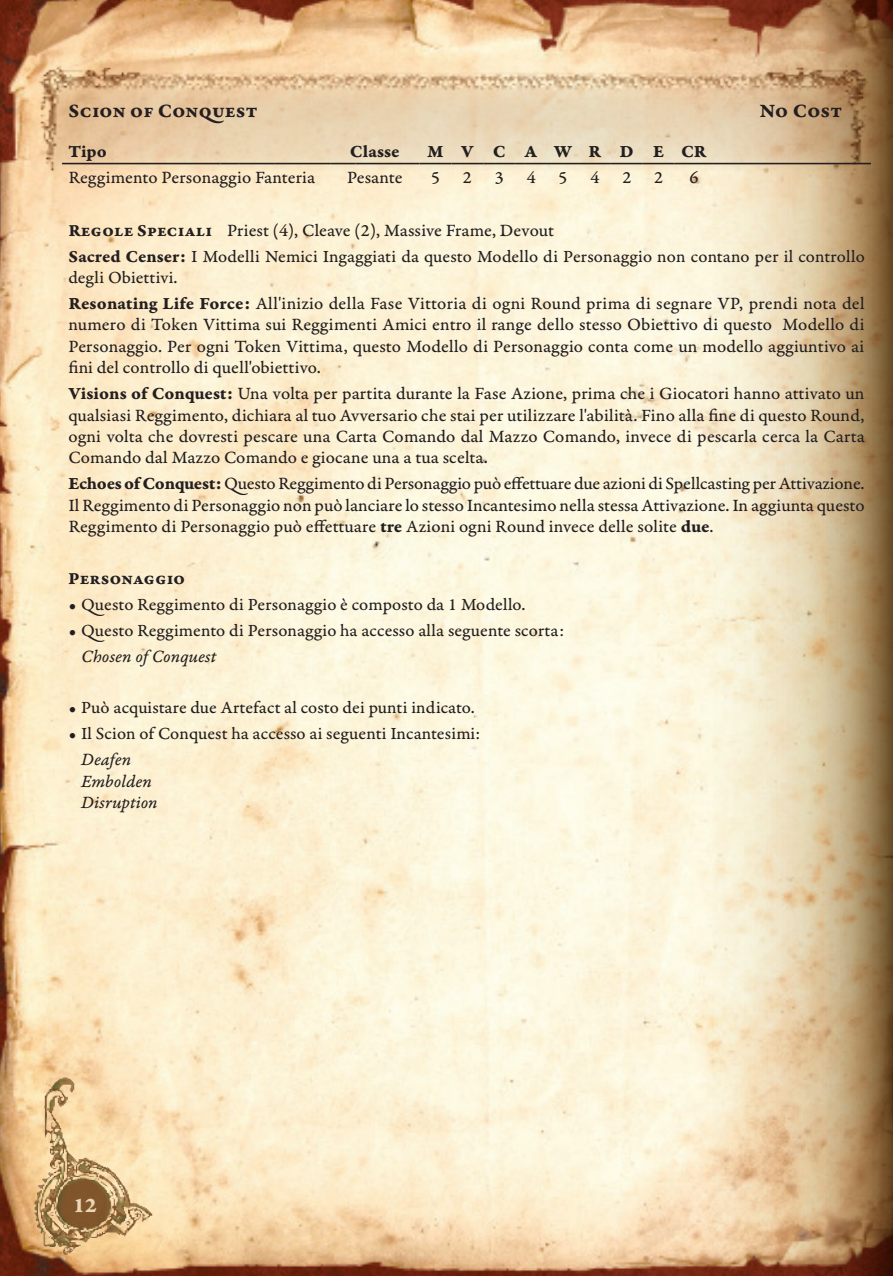
<style>
.page{position:relative;width:893px;height:1276px;background:#fff}
.page>*{position:absolute;margin:0;border:0;box-sizing:border-box;transform-origin:0 0}
.t1{font:22.5px "Garamond Premr Pro Bd Capt";color:#ecd6b6}
.ConText{font:20.25px "Garamond Premr Pro Bd Capt";letter-spacing:-.005em;color:#231f20}
.ConText-2{font:18.22px/21.4px "Garamond Premr Pro Capt";letter-spacing:-.005em;color:#231f20;text-align:justify}
.ConText-3{font:18.22px "Garamond Premr Pro It Capt";color:#231f20}
.ConTable{font:18.22px "Garamond Premr Pro Bd Capt";letter-spacing:-.01em;color:#231f20}
.ConTable-2{font:18.22px "Garamond Premr Pro Capt";color:#231f20}
.ConText-4{font:18px/21.4px "Garamond Premr Pro Capt";letter-spacing:-.01em;color:#231f20}
.ConTable-3{font:18px "Garamond Premr Pro Bd Capt";color:#231f20}
.ConText-5{font:18px "Garamond Premr Pro Bd Capt";letter-spacing:-.005em;color:#231f20}
.s1{font-family:"Garamond Premr Pro Bd Capt"}
</style>
<div class="page">
<img style="left:0;top:0;width:678px;height:1276px">
<svg style="left:678px;top:0;width:108px;height:1276px;background:#f1e1c4"></svg>
<svg style="left:786px;top:0;width:107px;height:1276px;background:#b99e76"></svg>
<img style="left:29px;top:998px;width:172px;height:265px">
<img style="left:13px;top:64px;width:880px;height:181px">
<hr style="left:62px;top:163px;width:159px;height:1px;background:#231f20">
<svg style="left:221px;top:163px;width:18px;height:1px"></svg>
<hr style="left:239px;top:163px;width:35px;height:1px;background:#231f20">
<hr style="left:274px;top:163px;width:56px;height:1px;background:#231f20">
<svg style="left:330px;top:163px;width:25px;height:1px"></svg>
<hr style="left:355px;top:163px;width:64px;height:1px;background:#231f20">
<hr style="left:419px;top:163px;width:32px;height:1px;background:#231f20">
<hr style="left:451px;top:163px;width:32px;height:1px;background:#231f20">
<hr style="left:483px;top:163px;width:32px;height:1px;background:#231f20">
<svg style="left:515px;top:163px;width:32px;height:1px"></svg>
<hr style="left:547px;top:163px;width:32px;height:1px;background:#231f20">
<hr style="left:579px;top:163px;width:32px;height:1px;background:#231f20">
<hr style="left:611px;top:163px;width:32px;height:1px;background:#231f20">
<hr style="left:643px;top:163px;width:32px;height:1px;background:#231f20">
<hr style="left:675px;top:163px;width:38px;height:1px;background:#231f20">
<hr style="left:713px;top:163px;width:158px;height:1px;background:#231f20">
<p class="ConText" style="left:68px;top:98px;width:191px">Scion of Conquest</p>
<p class="ConText" style="left:760px;top:98px;width:84px">No Cost</p>
<p class="ConTable" style="left:68px;top:140px;width:40px">Tipo</p>
<p class="ConTable" style="left:350px;top:140px;width:51px">Classe</p>
<p class="ConTable" style="left:427px;top:140px;width:18px">M</p>
<p class="ConTable" style="left:461px;top:140px;width:14px">V</p>
<p class="ConTable" style="left:493px;top:140px;width:14px">C</p>
<p class="ConTable" style="left:525px;top:140px;width:14px">A</p>
<p class="ConTable" style="left:554px;top:140px;width:19px">W</p>
<p class="ConTable" style="left:588px;top:140px;width:14px">R</p>
<p class="ConTable" style="left:620px;top:140px;width:15px">D</p>
<p class="ConTable" style="left:653px;top:140px;width:13px">E</p>
<p class="ConTable" style="left:681px;top:140px;width:27px">CR</p>
<p class="ConText-2" style="left:68px;top:167px;width:248px">Reggimento Personaggio Fanteria</p>
<p class="ConTable-2" style="left:347px;top:166px;width:57px">Pesante</p>
<p class="ConTable-2" style="left:431px;top:166px;width:10px">5</p>
<p class="ConTable-2" style="left:463px;top:166px;width:10px">2</p>
<p class="ConTable-2" style="left:495px;top:166px;width:10px">3</p>
<p class="ConTable-2" style="left:527px;top:166px;width:10px">4</p>
<p class="ConTable-2" style="left:559px;top:166px;width:10px">5</p>
<p class="ConTable-2" style="left:590px;top:166px;width:10px">4</p>
<p class="ConTable-2" style="left:622px;top:166px;width:10px">2</p>
<p class="ConText-2" style="left:654px;top:167px;width:10px">2</p>
<p class="ConText-2" style="left:689px;top:167px;width:10px">6</p>
<p class="ConTable-3" style="left:68px;top:219px;width:145px">Regole Speciali</p>
<p class="ConText-2" style="left:227px;top:220px;width:328px">Priest (4), Cleave (2), Massive Frame, Devout</p>
<p class="ConText-4" style="left:68px;top:246px;width:798px"><span class="s1">Sacred Censer:</span> I Modelli Nemici Ingaggiati da questo Modello di Personaggio non contano per il controllo degli Obiettivi.</p>
<p class="ConText-2" style="left:68px;top:293px;width:798px"><span class="s1">Resonating Life Force:</span> All'inizio della Fase Vittoria di ogni Round prima di segnare VP, prendi nota del numero di Token Vittima sui Reggimenti Amici entro il range dello stesso Obiettivo di questo Modello di Personaggio. Per ogni Token Vittima, questo Modello di Personaggio conta come un modello aggiuntivo ai fini del controllo di quell'obiettivo.</p>
<p class="ConText-2" style="left:68px;top:383px;width:798px"><span class="s1">Visions of Conquest:</span> Una volta per partita durante la Fase Azione, prima che i Giocatori hanno attivato un qualsiasi Reggimento, dichiara al tuo Avversario che stai per utilizzare l'abilità. Fino alla fine di questo Round, ogni volta che dovresti pescare una Carta Comando dal Mazzo Comando, invece di pescarla cerca la Carta Comando dal Mazzo Comando e giocane una a tua scelta.</p>
<p class="ConText-2" style="left:68px;top:473px;width:798px"><span class="s1">Echoes of Conquest:</span> Questo Reggimento di Personaggio può effettuare due azioni di Spellcasting per Attivazione.<br>Il Reggimento di Personaggio non può lanciare lo stesso Incantesimo nella stessa Attivazione. In aggiunta questo Reggimento di Personaggio può effettuare <span class="s1">tre</span> Azioni ogni Round invece delle solite <span class="s1">due</span>.</p>
<p class="ConText-5" style="left:68px;top:567px;width:118px">Personaggio</p>
<p class="ConText-4" style="left:68px;top:594px;width:459px">• Questo Reggimento di Personaggio è composto da 1 Modello.</p>
<p class="ConText-4" style="left:68px;top:620px;width:497px">• Questo Reggimento di Personaggio ha accesso alla seguente scorta:</p>
<p class="ConText-3" style="left:81px;top:645px;width:137px">Chosen of Conquest</p>
<p class="ConText-4" style="left:68px;top:697px;width:408px">• Può acquistare due Artefact al costo dei punti indicato.</p>
<p class="ConText-4" style="left:68px;top:723px;width:413px">• Il Scion of Conquest ha accesso ai seguenti Incantesimi:</p>
<p class="ConText-3" style="left:81px;top:748px;width:52px">Deafen</p>
<p class="ConText-3" style="left:81px;top:770px;width:72px">Embolden</p>
<p class="ConText-3" style="left:81px;top:791px;width:78px">Disruption</p>
<p class="t1" style="left:73px;top:1191px;width:26px">12</p>
</div>
